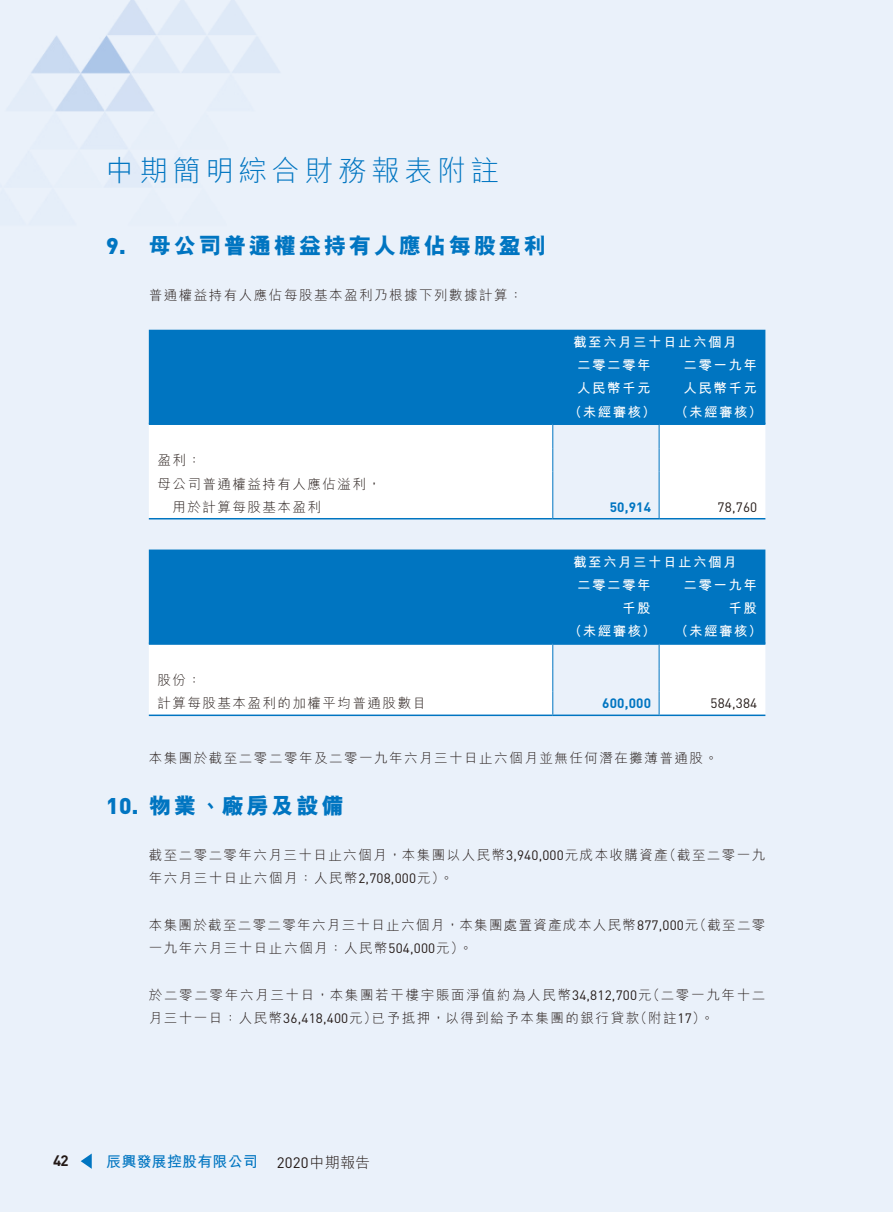
<style>
.page{position:relative;width:893px;height:1212px;background:#eaf1fa}
.page>*{position:absolute;margin:0;border:0;box-sizing:border-box;transform-origin:0 0}
.t1{font:300 28.5px "M Hei HK";letter-spacing:.16em;color:#0075c1}
.t2{font:800 22.5px "M Hei HK";letter-spacing:.11em;color:#0075c1}
.t3{font:700 15px "M Hei HK";letter-spacing:.01em;color:#0075c1}
.t4{font:15px "DIN";color:#231916}
.t5{font:700 15px "DIN";color:#231916}
.t6{font:300 13.5px/23.2px "M Hei HK";letter-spacing:.11em;color:#231916}
.t7{font:700 13.5px/23.2px "M Hei HK";letter-spacing:.11em;color:#fff}
.t8{font:700 13.5px "DIN";letter-spacing:.01em;color:#0075c1}
.t9{font:13.5px "DIN";letter-spacing:.01em;color:#231916}
.s1{font-family:"DIN";font-weight:900}
.s2{font-family:"DIN";font-weight:400}
.s3{font-family:"M Hei HK";font-weight:300}
</style>
<div class="page">
<img style="left:31px;top:0;width:249px;height:184px">
<svg style="left:81px;top:1153px;width:11px;height:16px"></svg>
<div style="left:149px;top:330px;width:616px;height:93px;background:#0075c1"></div>
<div style="left:149px;top:425px;width:616px;height:93px;background:#fff"></div>
<hr style="left:149px;top:518px;width:404px;height:1px;background:#0075c1">
<hr style="left:659px;top:518px;width:106px;height:1px;background:#0075c1">
<hr style="left:149px;top:423px;width:404px;height:2px;background:#0075c1">
<hr style="left:659px;top:423px;width:106px;height:2px;background:#0075c1">
<hr style="left:553px;top:423px;width:106px;height:2px;background:#0075c1">
<svg style="left:552px;top:424px;width:108px;height:95px"></svg>
<hr style="left:659px;top:471px;width:1px;height:47px;background:#0075c1">
<div style="left:149px;top:549px;width:616px;height:93px;background:#0075c1"></div>
<div style="left:149px;top:645px;width:616px;height:69px;background:#fff"></div>
<hr style="left:149px;top:714px;width:404px;height:2px;background:#0075c1">
<hr style="left:553px;top:714px;width:106px;height:2px;background:#0075c1">
<hr style="left:659px;top:714px;width:106px;height:2px;background:#0075c1">
<hr style="left:149px;top:642px;width:404px;height:3px;background:#0075c1">
<hr style="left:659px;top:642px;width:106px;height:3px;background:#0075c1">
<hr style="left:553px;top:642px;width:106px;height:3px;background:#0075c1">
<svg style="left:552px;top:644px;width:108px;height:71px"></svg>
<h1 class="t1" style="left:106px;top:150px;width:394px">中期簡明綜合財務報表附註</h1>
<h2 class="t2" style="left:106px;top:231px;width:441px"><span class="s1">9.</span> 母公司普通權益持有人應佔每股盈利</h2>
<p class="t6" style="left:149px;top:283px;width:375px">普通權益持有人應佔每股基本盈利乃根據下列數據計算：</p>
<p class="t6" style="left:157px;top:448px;width:225px">盈利：<br>母公司普通權益持有人應佔溢利，　用於計算每股基本盈利</p>
<p class="t6" style="left:157px;top:668px;width:270px">股份：<br>計算每股基本盈利的加權平均普通股數目</p>
<p class="t7" style="left:573px;top:329px;width:165px">截至六月三十日止六個月二零二零年</p>
<p class="t7" style="left:683px;top:352px;width:75px">二零一九年</p>
<p class="t7" style="left:577px;top:376px;width:75px">人民幣千元</p>
<p class="t7" style="left:683px;top:376px;width:75px">人民幣千元</p>
<p class="t7" style="left:568px;top:399px;width:89px">（未經審核）</p>
<p class="t7" style="left:675px;top:399px;width:89px">（未經審核）</p>
<p class="t8" style="left:610px;top:498px;width:43px">50,914</p>
<p class="t9" style="left:718px;top:498px;width:41px">78,760</p>
<p class="t7" style="left:573px;top:549px;width:165px">截至六月三十日止六個月二零二零年</p>
<p class="t7" style="left:683px;top:572px;width:75px">二零一九年</p>
<p class="t7" style="left:622px;top:595px;width:30px">千股</p>
<p class="t7" style="left:728px;top:595px;width:30px">千股</p>
<p class="t7" style="left:568px;top:619px;width:89px">（未經審核）</p>
<p class="t7" style="left:675px;top:619px;width:89px">（未經審核）</p>
<p class="t8" style="left:602px;top:695px;width:50px">600,000</p>
<p class="t9" style="left:710px;top:695px;width:48px">584,384</p>
<p class="t6" style="left:149px;top:746px;width:571px">本集團於截至二零二零年及二零一九年六月三十日止六個月並無任何潛在攤薄普通股。</p>
<h2 class="t2" style="left:106px;top:790px;width:239px"><span class="s1">10.</span> 物業、廠房及設備</h2>
<p class="t6" style="left:149px;top:843px;width:618px">截至二零二零年六月三十日止六個月，本集團以人民幣<span class="s2">3,940,000</span>元成本收購資產（截至二零一九年六月三十日止六個月：人民幣<span class="s2">2,708,000</span>元）。</p>
<p class="t6" style="left:149px;top:913px;width:618px">本集團於截至二零二零年六月三十日止六個月，本集團處置資產成本人民幣<span class="s2">877,000</span>元（截至二零一九年六月三十日止六個月：人民幣<span class="s2">504,000</span>元）。</p>
<p class="t6" style="left:149px;top:982px;width:618px">於二零二零年六月三十日，本集團若干樓宇賬面淨值約為人民幣<span class="s2">34,812,700</span>元（二零一九年十二月三十一日：人民幣<span class="s2">36,418,400</span>元）已予抵押，以得到給予本集團的銀行貸款（附註<span class="s2">17</span>）。</p>
<p class="t5" style="left:53px;top:1150px;width:17px">42</p>
<p class="t3" style="left:106px;top:1151px;width:153px">辰興發展控股有限公司</p>
<p class="t4" style="left:277px;top:1153px;width:95px">2020<span class="s3">中期報告</span></p>
</div>
